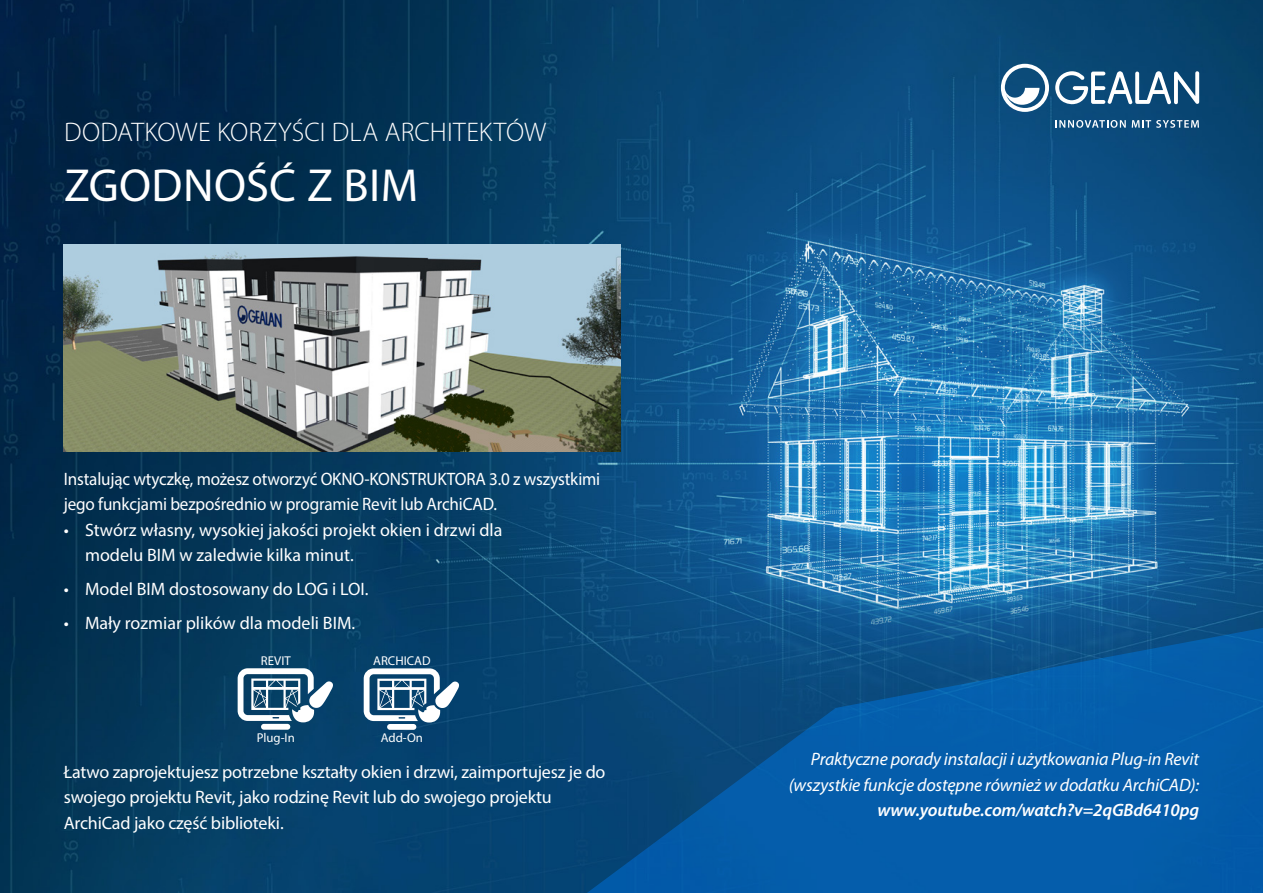
<style>
.page{position:relative;width:1263px;height:893px;background:#fff}
.page>*{position:absolute;margin:0;border:0;box-sizing:border-box;transform-origin:0 0}
.Fließtext{font:46.5px "Myriad Pro";letter-spacing:.005em;color:#fff}
.Fließtext-2{font:300 27px "Myriad Pro";letter-spacing:.005em;color:#fff}
.t1{font:18px/25.5px "Myriad Pro";letter-spacing:-.01em;color:#fff}
.t2{font:italic 18px/25.5px "Myriad Pro";letter-spacing:-.01em;color:#fff;text-align:right}
.t3{font:18px/25.5px "Myriad Pro";letter-spacing:-.01em;color:#fff;scale:.95 1}
.t4{font:12.75px "Myriad Pro";color:#fff}
.s1{font-weight:600}
</style>
<div class="page">
<img style="left:0;top:0;width:1263px;height:893px">
<svg style="left:587px;top:628px;width:676px;height:265px;background:#06569b"></svg>
<svg style="left:1001px;top:64px;width:48px;height:48px"></svg>
<svg style="left:1055px;top:71px;width:144px;height:33px"></svg>
<svg style="left:1055px;top:120px;width:71px;height:8px"></svg>
<svg style="left:1132px;top:120px;width:67px;height:8px"></svg>
<div style="left:387px;top:724px;width:29px;height:6px;background:#fff;border-radius:3px"></div>
<svg style="left:364px;top:668px;width:95px;height:54px"></svg>
<div style="left:261px;top:724px;width:29px;height:6px;background:#fff;border-radius:3px"></div>
<svg style="left:238px;top:668px;width:95px;height:54px"></svg>
<img style="left:64px;top:244px;width:557px;height:207px">
<p class="Fließtext-2" style="left:64px;top:116px;width:484px">DODATKOWE KORZYŚCI DLA ARCHITEKTÓW</p>
<p class="Fließtext" style="left:64px;top:156px;width:355px">ZGODNOŚĆ Z BIM</p>
<p class="t3" style="left:64px;top:465px;width:566px">Instalując wtyczkę, możesz otworzyć OKNO-KONSTRUKTORA 3.0 z wszystkimi jego funkcjami bezpośrednio w programie Revit lub ArchiCAD.</p>
<p class="t1" style="left:85px;top:516px;width:419px;text-indent:-21px">• Stwórz własny, wysokiej jakości projekt okien i drzwi dla modelu BIM w zaledwie kilka minut.</p>
<p class="t1" style="left:64px;top:576px;width:306px">• Model BIM dostosowany do LOG i LOI.</p>
<p class="t1" style="left:64px;top:610px;width:293px">• Mały rozmiar plików dla modeli BIM.</p>
<p class="t4" style="left:261px;top:653px;width:31px">REVIT</p>
<p class="t4" style="left:257px;top:729px;width:40px">Plug-In</p>
<p class="t4" style="left:373px;top:653px;width:59px">ARCHICAD</p>
<p class="t4" style="left:381px;top:730px;width:44px">Add-On</p>
<p class="t1" style="left:64px;top:759px;width:543px">Łatwo zaprojektujesz potrzebne kształty okien i drzwi, zaimportujesz je do swojego projektu Revit, jako rodzinę Revit lub do swojego projektu<br>ArchiCad jako część biblioteki.</p>
<p class="t2" style="left:789px;top:746px;width:412px">Praktyczne porady instalacji i użytkowania Plug-in Revit (wszystkie funkcje dostępne również w dodatku ArchiCAD): <span class="s1">www.youtube.com/watch?v=2qGBd6410pg</span></p>
</div>
